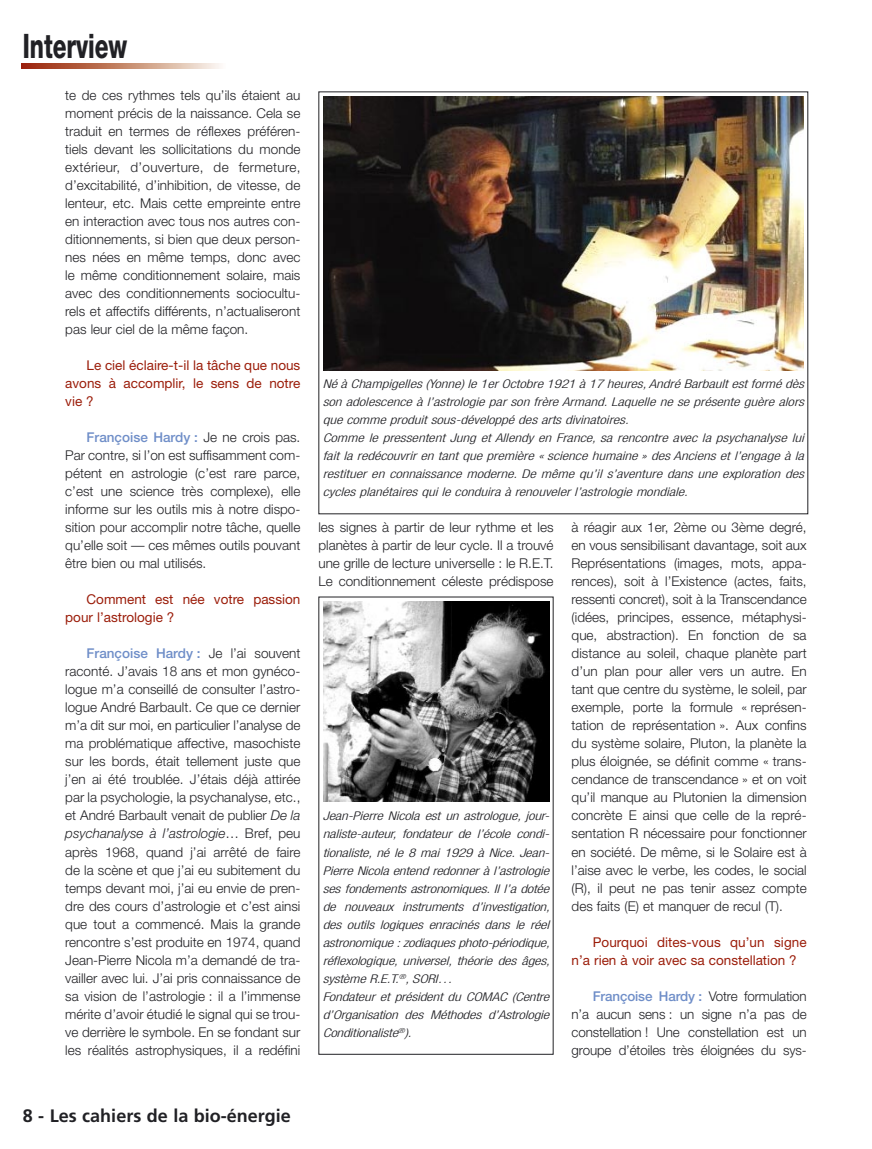
<style>
.page{position:relative;width:872px;height:1149px;background:#fff}
.page>*{position:absolute;margin:0;border:0;box-sizing:border-box;transform-origin:0 0}
.bloc_haut_de_page_helvetica{font:800 33.75px "Helvetica Neue";color:#212125;scale:.67 1}
.t1{font:700 18px "Frutiger";color:#212125}
.texte_général_helvetica{font:300 13.5px/18px "Helvetica Neue";color:#212125;text-align:justify}
.interviewer_helvetica{font:13.5px/18px "Helvetica Neue";color:#9b1d0a}
.legende_helvetica1{font:italic 300 condensed 12px/18px "Helvetica Neue";letter-spacing:-.01em;color:#212125;text-align:justify;scale:1.25 1}
.s1{font-weight:500;color:#6f8ec8}
.s2{font-style:italic}
</style>
<div class="page">
<svg style="left:21px;top:64px;width:199px;height:4px"></svg>
<img style="left:323px;top:96px;width:480px;height:274px">
<img style="left:324px;top:601px;width:225px;height:200px">
<p class="bloc_haut_de_page_helvetica" style="left:23px;top:25px;width:158px">Interview</p>
<p class="texte_général_helvetica" style="left:65px;top:86px;width:237px">te de ces rythmes tels qu’ils étaient au moment précis de la naissance. Cela se traduit en termes de réflexes préféren&shy;tiels devant les sollicitations du monde extérieur, d’ouverture, de fermeture, d’excitabilité, d’inhibition, de vitesse, de lenteur, etc. Mais cette empreinte entre en interaction avec tous nos autres con&shy;ditionnements, si bien que deux person&shy;nes nées en même temps, donc avec le même conditionnement solaire, mais avec des conditionnements sociocultu&shy;rels et affectifs différents, n’actualiseront pas leur ciel de la même façon.</p>
<p class="interviewer_helvetica" style="left:65px;top:356px;width:236px;text-align:justify;text-indent:21px">Le ciel éclaire-t-il la tâche que nous avons à accomplir, le sens de notre vie ?</p>
<p class="texte_général_helvetica" style="left:65px;top:428px;width:237px;text-indent:21px"><span class="s1">Françoise Hardy :</span> Je ne crois pas.<br>Par contre, si l’on est suffisamment com&shy;pétent en astrologie (c’est rare parce, c’est une science très complexe), elle informe sur les outils mis à notre dispo&shy;sition pour accomplir notre tâche, quelle qu’elle soit — ces mêmes outils pouvant être bien ou mal utilisés.</p>
<p class="interviewer_helvetica" style="left:65px;top:590px;width:236px;text-indent:21px">Comment est née votre passion pour l’astrologie ?</p>
<p class="texte_général_helvetica" style="left:65px;top:644px;width:237px;text-indent:21px"><span class="s1">Françoise Hardy :</span> Je l’ai souvent raconté. J’avais 18 ans et mon gynéco&shy;logue m’a conseillé de consulter l’astro&shy;logue André Barbault. Ce que ce dernier m’a dit sur moi, en particulier l’analyse de ma problématique affective, masochiste sur les bords, était tellement juste que j’en ai été troublée. J’étais déjà attirée par la psychologie, la psychanalyse, etc., et André Barbault venait de publier <span class="s2">De la psychanalyse à l’astrologie</span>… Bref, peu après 1968, quand j’ai arrêté de faire de la scène et que j’ai eu subitement du temps devant moi, j’ai eu envie de pren&shy;dre des cours d’astrologie et c’est ainsi que tout a commencé. Mais la grande rencontre s’est produite en 1974, quand Jean-Pierre Nicola m’a demandé de tra&shy;vailler avec lui. J’ai pris connaissance de sa vision de l’astrologie : il a l’immense mérite d’avoir étudié le signal qui se trou&shy;ve derrière le symbole. En se fondant sur les réalités astrophysiques, il a redéfini</p>
<p class="legende_helvetica1" style="left:323px;top:374px;width:386px">Né à Champigelles (Yonne) le 1er Octobre 1921 à 17 heures, André Barbault est formé dès son adolescence à l’astrologie par son frère Armand. Laquelle ne se présente guère alors que comme produit sous-développé des arts divinatoires.</p>
<p class="legende_helvetica1" style="left:323px;top:428px;width:386px">Comme le pressentent Jung et Allendy en France, sa rencontre avec la psychanalyse lui fait la redécouvrir en tant que première « science humaine » des Anciens et l’engage à la restituer en connaissance moderne. De même qu’il s’aventure dans une exploration des cycles planétaires qui le conduira à renouveler l’astrologie mondiale.</p>
<p class="texte_général_helvetica" style="left:318px;top:518px;width:237px">les signes à partir de leur rythme et les planètes à partir de leur cycle. Il a trouvé une grille de lecture universelle : le R.E.T.<br>Le conditionnement céleste prédispose</p>
<p class="texte_général_helvetica" style="left:571px;top:518px;width:237px">à réagir aux 1er, 2ème ou 3ème degré, en vous sensibilisant davantage, soit aux Représentations (images, mots, appa&shy;rences), soit à l’Existence (actes, faits, ressenti concret), soit à la Transcendance (idées, principes, essence, métaphysi&shy;que, abstraction). En fonction de sa distance au soleil, chaque planète part d’un plan pour aller vers un autre. En tant que centre du système, le soleil, par exemple, porte la formule « représen&shy;tation de représentation ». Aux confins du système solaire, Pluton, la planète la plus éloignée, se définit comme « trans&shy;cendance de transcendance » et on voit qu’il manque au Plutonien la dimension concrète E ainsi que celle de la repré&shy;sentation R nécessaire pour fonctionner en société. De même, si le Solaire est à l’aise avec le verbe, les codes, le social (R), il peut ne pas tenir assez compte des faits (E) et manquer de recul (T).</p>
<p class="interviewer_helvetica" style="left:571px;top:932px;width:236px;text-indent:21px">Pourquoi dites-vous qu’un signe n’a rien à voir avec sa constellation ?</p>
<p class="texte_général_helvetica" style="left:571px;top:986px;width:237px;text-indent:21px"><span class="s1">Françoise Hardy :</span> Votre formulation n’a aucun sens : un signe n’a pas de constellation ! Une constellation est un groupe d’étoiles très éloignées du sys-</p>
<p class="legende_helvetica1" style="left:323px;top:806px;width:183px;text-align:left">Jean-Pierre Nicola est un astrologue, jour&shy;naliste-auteur, fondateur de l’école condi&shy;tionaliste, né le 8 mai 1929 à Nice. Jean-Pierre Nicola entend redonner à l’astrologie ses fondements astronomiques. Il l’a dotée de nouveaux instruments d’investigation, des outils logiques enracinés dans le réel astronomique : zodiaques photo-périodique, réflexologique, universel, théorie des âges, système R.E.T.<sup>®</sup>, SORI…</p>
<p class="legende_helvetica1" style="left:323px;top:986px;width:183px">Fondateur et président du COMAC (Centre d’Organisation des Méthodes d’Astrologie Conditionaliste<sup>®</sup>).</p>
<h2 class="t1" style="left:23px;top:1104px;width:270px">8 - Les cahiers de la bio-énergie</h2>
</div>
